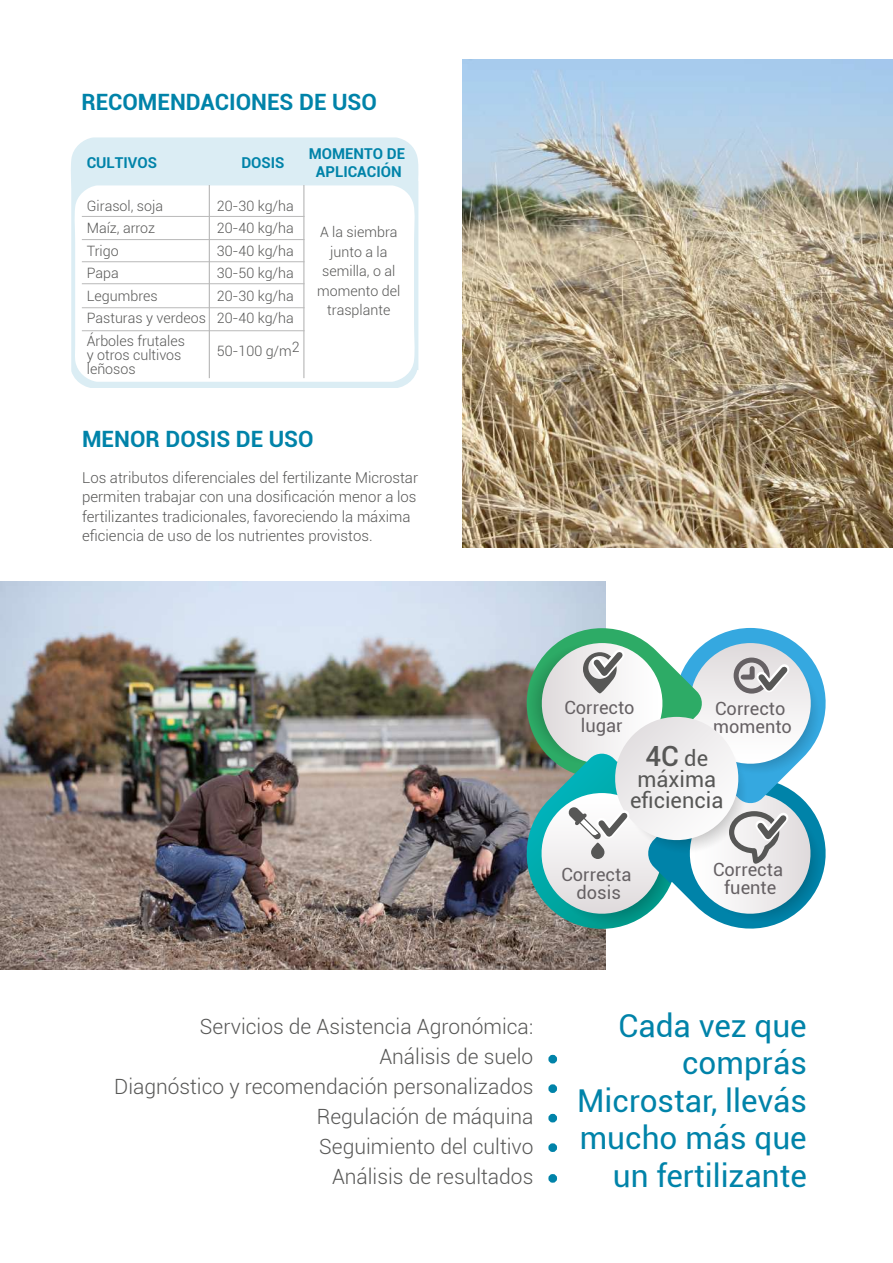
<style>
.page{position:relative;width:893px;height:1263px;background:#fff}
.page>*{position:absolute;margin:0;border:0;box-sizing:border-box;transform-origin:0 0}
.t1{font:31.5px/37.5px "Roboto";color:#0083a9;text-align:right}
.t2{font:500 27.9px "Roboto";color:#575756}
.t3{font:700 22.5px "Roboto";color:#0083a9}
.t4{font:21.9px/21px "Roboto";color:#575756;text-align:center}
.t5{font:300 21px/30px "Roboto";color:#575756;text-align:right}
.t6{font:18.3px/18px "Roboto";color:#666164;text-align:center}
.t7{font:300 15px/19.5px "Roboto";color:#575756}
.t8{font:700 15px/18px "Roboto";color:#0083a9;text-align:center}
.t9{font:300 14.25px/22.5px "Roboto";color:#575756}
.s1{font-weight:400;font-size:21.9px}
</style>
<div class="page">
<img style="left:1px;top:581px;width:605px;height:389px">
<svg style="left:519px;top:628px;width:307px;height:308px"></svg>
<div style="left:548px;top:1055px;width:9px;height:8px;border:5px solid #0083a9;border-radius:50%"></div>
<div style="left:548px;top:1084px;width:9px;height:9px;border:5px solid #0083a9;border-radius:50%"></div>
<div style="left:548px;top:1114px;width:9px;height:8px;border:5px solid #0083a9;border-radius:50%"></div>
<div style="left:548px;top:1143px;width:9px;height:9px;border:5px solid #0083a9;border-radius:50%"></div>
<div style="left:548px;top:1174px;width:9px;height:9px;border:5px solid #0083a9;border-radius:50%"></div>
<div style="left:71px;top:137px;width:348px;height:251px;background:#dbedf4"></div>
<svg style="left:74px;top:185px;width:342px;height:197px"></svg>
<hr style="left:209px;top:185px;width:1px;height:193px;background:#b9b9b9">
<hr style="left:303px;top:185px;width:1px;height:193px;background:#b9b9b9">
<hr style="left:82px;top:216px;width:222px;height:1px;background:#b9b9b9">
<hr style="left:82px;top:239px;width:222px;height:1px;background:#b9b9b9">
<hr style="left:82px;top:283px;width:222px;height:1px;background:#b9b9b9">
<hr style="left:82px;top:261px;width:222px;height:1px;background:#b9b9b9">
<hr style="left:82px;top:307px;width:222px;height:1px;background:#b9b9b9">
<hr style="left:82px;top:330px;width:222px;height:1px;background:#b9b9b9">
<img style="left:462px;top:59px;width:431px;height:489px">
<h3 class="t3" style="left:81px;top:86px;width:297px">RECOMENDACIONES DE USO</h3>
<p class="t8" style="left:87px;top:153px;width:72px">CULTIVOS</p>
<p class="t8" style="left:241px;top:153px;width:45px">DOSIS</p>
<p class="t9" style="left:87px;top:194px;width:121px">Girasol, soja<br>Maíz, arroz<br>Trigo<br>Papa<br>Legumbres<br>Pasturas y verdeos<br>Árboles frutales</p>
<p class="t9" style="left:87px;top:347px;width:96px;line-height:14.2px">y otros cultivos leñosos</p>
<p class="t9" style="left:217px;top:194px;width:79px;text-align:justify">20-30 kg/ha 20-40 kg/ha 30-40 kg/ha 30-50 kg/ha 20-30 kg/ha 20-40 kg/ha</p>
<p class="t9" style="left:217px;top:339px;width:85px">50-100 g/m2</p>
<p class="t8" style="left:309px;top:144px;width:98px">MOMENTO DE<br>APLICACIÓN</p>
<p class="t9" style="left:317px;top:222px;width:84px;line-height:19.5px;text-align:center">A la siembra junto a la semilla, o al momento del trasplante</p>
<h3 class="t3" style="left:82px;top:423px;width:233px">MENOR DOSIS DE USO</h3>
<p class="t7" style="left:82px;top:467px;width:338px">Los atributos diferenciales del fertilizante Microstar permiten trabajar con una dosificación menor a los fertilizantes tradicionales, favoreciendo la máxima eficiencia de uso de los nutrientes provistos.</p>
<p class="t6" style="left:564px;top:698px;width:72px">Correcto lugar</p>
<p class="t6" style="left:713px;top:698px;width:80px;text-align:left">Correcto momento</p>
<h2 class="t2" style="left:645px;top:736px;width:64px">4C <span class="s1">de</span></h2>
<h3 class="t4" style="left:630px;top:768px;width:95px">máxima eficiencia</h3>
<p class="t6" style="left:561px;top:864px;width:72px">Correcta dosis</p>
<p class="t6" style="left:713px;top:860px;width:72px">Correcta fuente</p>
<h3 class="t5" style="left:114px;top:1011px;width:421px">Servicios de Asistencia Agronómica:<br>Análisis de suelo<br>Diagnóstico y recomendación personalizados<br>Regulación de máquina<br>Seguimiento del cultivo<br>Análisis de resultados</h3>
<h1 class="t1" style="left:577px;top:1006px;width:231px">Cada vez que comprás<br>Microstar, llevás mucho más que un fertilizante</h1>
</div>
